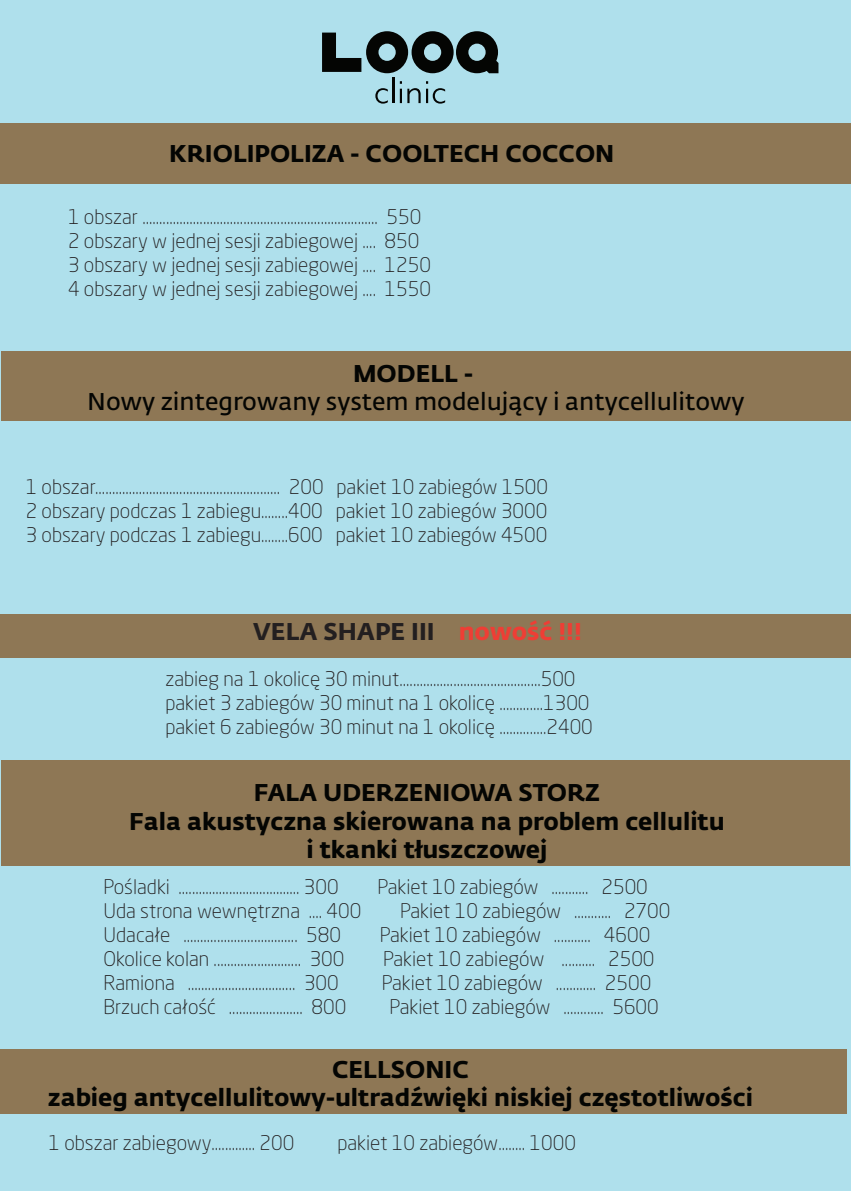
<style>
.page{position:relative;width:851px;height:1191px;background:#fff}
.page>*{position:absolute;margin:0;border:0;box-sizing:border-box;transform-origin:0 0}
.t1{font:700 24px/28.8px "Fedra Sans Std";color:#040503;text-align:center}
.t2{font:24px "Fedra Sans Std";color:#040503}
.t3{font:700 24px "Fedra Sans Std";color:#231f20}
.t4{font:300 20px/24px "Neo Sans Pro";color:#231f20}
.s1{color:#ee3e35}
</style>
<div class="page">
<div style="left:0;top:0;width:850px;height:1190px;background:#afe0ec"></div>
<div style="left:0;top:124px;width:850px;height:60px;background:#8e7755"></div>
<div style="left:1px;top:351px;width:849px;height:69px;background:#8e7755"></div>
<div style="left:0;top:614px;width:850px;height:43px;background:#8e7755"></div>
<svg style="left:375px;top:88px;width:13px;height:16px"></svg>
<hr style="left:392px;top:78px;width:2px;height:25px;background:#040503">
<svg style="left:400px;top:81px;width:20px;height:22px"></svg>
<svg style="left:426px;top:81px;width:19px;height:23px"></svg>
<svg style="left:322px;top:31px;width:176px;height:42px"></svg>
<div style="left:0;top:1049px;width:846px;height:64px;background:#8e7755"></div>
<div style="left:1px;top:760px;width:848px;height:106px;background:#8e7755"></div>
<p class="t1" style="left:169px;top:139px;width:446px">KRIOLIPOLIZA - COOLTECH COCCON</p>
<p class="t4" style="left:68px;top:204px;width:364px">1 obszar ...................................................................... 550<br>2 obszary w jednej sesji zabiegowej .... 850<br>3 obszary w jednej sesji zabiegowej .... 1250<br>4 obszary w jednej sesji zabiegowej .... 1550</p>
<p class="t1" style="left:353px;top:359px;width:121px">MODELL -</p>
<p class="t2" style="left:87px;top:387px;width:658px">Nowy zintegrowany system modelujący i antycellulitowy</p>
<p class="t4" style="left:26px;top:475px;width:524px;text-align:justify">1 obszar....................................................... 200 pakiet 10 zabiegów 1500<br>2 obszary podczas 1 zabiegu........400 pakiet 10 zabiegów 3000<br>3 obszary podczas 1 zabiegu........600 pakiet 10 zabiegów 4500</p>
<p class="t3" style="left:253px;top:616px;width:330px">VELA SHAPE III <span class="s1">nowość !!!</span></p>
<p class="t4" style="left:165px;top:666px;width:429px">zabieg na 1 okolicę 30 minut..........................................500 pakiet 3 zabiegów 30 minut na 1 okolicę .............1300 pakiet 6 zabiegów 30 minut na 1 okolicę ..............2400</p>
<p class="t1" style="left:129px;top:778px;width:597px">FALA UDERZENIOWA STORZ<br>Fala akustyczna skierowana na problem cellulitu i tkanki tłuszczowej</p>
<p class="t4" style="left:103px;top:874px;width:237px">Pośladki .................................... 300</p>
<p class="t4" style="left:377px;top:874px;width:272px">Pakiet 10 zabiegów ........... 2500</p>
<p class="t4" style="left:103px;top:898px;width:259px">Uda strona wewnętrzna .... 400</p>
<p class="t4" style="left:400px;top:898px;width:272px">Pakiet 10 zabiegów ........... 2700</p>
<p class="t4" style="left:103px;top:922px;width:239px">Udacałe .................................. 580</p>
<p class="t4" style="left:380px;top:922px;width:272px">Pakiet 10 zabiegów ........... 4600</p>
<p class="t4" style="left:103px;top:946px;width:242px">Okolice kolan .......................... 300</p>
<p class="t4" style="left:383px;top:946px;width:273px">Pakiet 10 zabiegów .......... 2500</p>
<p class="t4" style="left:103px;top:970px;width:237px">Ramiona ................................ 300</p>
<p class="t4" style="left:382px;top:970px;width:271px">Pakiet 10 zabiegów ............ 2500</p>
<p class="t4" style="left:103px;top:994px;width:244px">Brzuch całość ...................... 800</p>
<p class="t4" style="left:389px;top:994px;width:271px">Pakiet 10 zabiegów ............ 5600</p>
<p class="t1" style="left:48px;top:1054px;width:706px">CELLSONIC<br>zabieg antycellulitowy-ultradźwięki niskiej częstotliwości</p>
<p class="t4" style="left:48px;top:1130px;width:247px">1 obszar zabiegowy............. 200</p>
<p class="t4" style="left:337px;top:1130px;width:240px">pakiet 10 zabiegów........ 1000</p>
</div>
